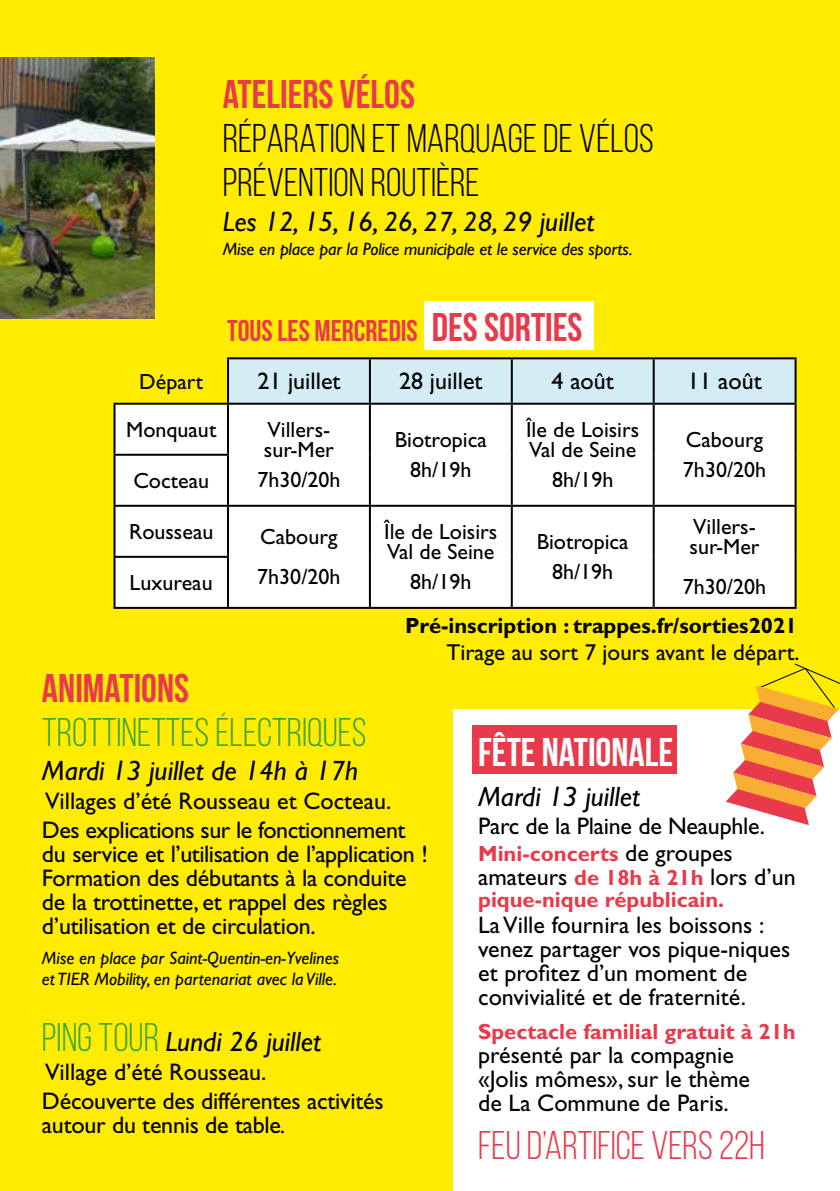
<style>
.page{position:relative;width:840px;height:1191px;background:#fff}
.page>*{position:absolute;margin:0;border:0;box-sizing:border-box;transform-origin:0 0}
.t1{font:40px/44px "Bebas Neue";color:#000}
.t2{font:700 40px "Bebas Neue";color:#e83a4b}
.t3{font:40px "Bebas Neue";color:#3fa535}
.t4{font:40px "Bebas Neue";color:#e83a4b}
.t5{font:700 40px "Bebas Neue";color:#fff}
.t6{font:30px "Bebas Neue";color:#e83a4b}
.t7{font:italic 28px "Gill Sans Std";color:#000}
.t8{font:24px/24px "Gill Sans Std";letter-spacing:-.01em;color:#000}
.t9{font:23px "Gill Sans Std";color:#000}
.t10{font:22px/20px "Gill Sans Std";color:#000}
.t11{font:700 22px "Gill Sans Std";color:#e83a4b}
.t12{font:700 22px "Gill Sans Std";color:#000}
.t13{font:italic 18px/21.6px "Gill Sans Std";color:#000}
.s1{font-weight:700;font-size:40px}
.s2{font-family:"Bebas Neue";font-style:normal;font-size:40px;color:#3fa535}
.s3{font-style:italic}
.s4{font-weight:400;font-size:24px;color:#000}
.s5{font-weight:700;font-size:22px;color:#e83a4b}
</style>
<div class="page">
<div style="left:0;top:0;width:839px;height:1191px;background:#ffec00"></div>
<div style="left:453px;top:709px;width:386px;height:482px;background:#fff"></div>
<img style="left:0;top:58px;width:154px;height:260px">
<div style="left:424px;top:301px;width:169px;height:49px;background:#fff"></div>
<div style="left:472px;top:725px;width:204px;height:48px;background:#e83a4b"></div>
<div style="left:229px;top:359px;width:565px;height:44px;background:#d4ecf4"></div>
<div style="left:115px;top:405px;width:679px;height:202px;background:#fff"></div>
<hr style="left:227px;top:357px;width:143px;height:2px;background:#000">
<hr style="left:227px;top:359px;width:2px;height:44px;background:#000">
<hr style="left:370px;top:357px;width:141px;height:2px;background:#000">
<hr style="left:369px;top:359px;width:2px;height:44px;background:#000">
<hr style="left:511px;top:357px;width:142px;height:2px;background:#000">
<hr style="left:510px;top:359px;width:2px;height:44px;background:#000">
<hr style="left:653px;top:357px;width:143px;height:2px;background:#000">
<hr style="left:652px;top:359px;width:2px;height:44px;background:#000">
<hr style="left:794px;top:359px;width:2px;height:44px;background:#000">
<hr style="left:113px;top:403px;width:115px;height:2px;background:#000">
<hr style="left:113px;top:405px;width:2px;height:49px;background:#000">
<hr style="left:228px;top:403px;width:142px;height:2px;background:#000">
<hr style="left:227px;top:405px;width:2px;height:49px;background:#000">
<hr style="left:370px;top:403px;width:141px;height:2px;background:#000">
<hr style="left:369px;top:405px;width:2px;height:50px;background:#000">
<hr style="left:511px;top:403px;width:142px;height:2px;background:#000">
<hr style="left:510px;top:405px;width:2px;height:50px;background:#000">
<hr style="left:653px;top:403px;width:143px;height:2px;background:#000">
<hr style="left:652px;top:405px;width:2px;height:50px;background:#000">
<hr style="left:794px;top:405px;width:2px;height:50px;background:#000">
<hr style="left:113px;top:454px;width:116px;height:2px;background:#000">
<hr style="left:113px;top:456px;width:2px;height:49px;background:#000">
<hr style="left:227px;top:456px;width:2px;height:49px;background:#000">
<hr style="left:369px;top:455px;width:2px;height:50px;background:#000">
<hr style="left:510px;top:455px;width:2px;height:50px;background:#000">
<hr style="left:652px;top:455px;width:2px;height:50px;background:#000">
<hr style="left:794px;top:455px;width:2px;height:50px;background:#000">
<hr style="left:113px;top:505px;width:115px;height:2px;background:#000">
<hr style="left:113px;top:507px;width:2px;height:49px;background:#000">
<hr style="left:228px;top:505px;width:142px;height:2px;background:#000">
<hr style="left:227px;top:507px;width:2px;height:49px;background:#000">
<hr style="left:370px;top:505px;width:141px;height:2px;background:#000">
<hr style="left:369px;top:507px;width:2px;height:50px;background:#000">
<hr style="left:511px;top:505px;width:142px;height:2px;background:#000">
<hr style="left:510px;top:507px;width:2px;height:50px;background:#000">
<hr style="left:653px;top:505px;width:143px;height:2px;background:#000">
<hr style="left:652px;top:507px;width:2px;height:50px;background:#000">
<hr style="left:794px;top:507px;width:2px;height:50px;background:#000">
<hr style="left:113px;top:556px;width:116px;height:2px;background:#000">
<hr style="left:113px;top:558px;width:2px;height:49px;background:#000">
<hr style="left:227px;top:558px;width:2px;height:49px;background:#000">
<hr style="left:369px;top:557px;width:2px;height:50px;background:#000">
<hr style="left:510px;top:557px;width:2px;height:50px;background:#000">
<hr style="left:652px;top:557px;width:2px;height:50px;background:#000">
<hr style="left:794px;top:557px;width:2px;height:50px;background:#000">
<hr style="left:113px;top:607px;width:115px;height:2px;background:#000">
<hr style="left:228px;top:607px;width:142px;height:2px;background:#000">
<hr style="left:370px;top:607px;width:141px;height:2px;background:#000">
<hr style="left:511px;top:607px;width:142px;height:2px;background:#000">
<hr style="left:653px;top:607px;width:143px;height:2px;background:#000">
<svg style="left:725px;top:663px;width:114px;height:162px"></svg>
<h1 class="t2" style="left:223px;top:73px;width:193px">ATELIERS VÉLOS</h1>
<h1 class="t1" style="left:223px;top:116px;width:432px">RÉPARATION ET MARQUAGE DE VÉLOS<br>PRÉVENTION ROUTIÈRE</h1>
<p class="t7" style="left:223px;top:205px;width:373px">Les 12, 15, 16, 26, 27, 28, 29 juillet</p>
<p class="t13" style="left:223px;top:238px;width:411px">Mise en place par la Police municipale et le service des sports.</p>
<p class="t6" style="left:227px;top:314px;width:357px">TOUS LES MERCREDIS <span class="s1">DES SORTIES</span></p>
<p class="t10" style="left:139px;top:371px;width:65px">Départ</p>
<p class="t8" style="left:257px;top:369px;width:85px">21 juillet</p>
<p class="t8" style="left:399px;top:369px;width:85px">28 juillet</p>
<p class="t8" style="left:551px;top:369px;width:64px">4 août</p>
<p class="t8" style="left:687px;top:369px;width:76px">11 août</p>
<p class="t10" style="left:126px;top:419px;width:92px">Monquaut</p>
<p class="t10" style="left:264px;top:420px;width:71px">Villers&shy;sur-Mer</p>
<p class="t10" style="left:257px;top:470px;width:85px">7h30/20h</p>
<p class="t10" style="left:526px;top:420px;width:115px">Île de Loisirs<br>Val de Seine</p>
<p class="t10" style="left:551px;top:470px;width:63px">8h/19h</p>
<p class="t10" style="left:682px;top:425px;width:85px;line-height:30px">Cabourg<br>7h30/20h</p>
<p class="t10" style="left:394px;top:425px;width:93px;line-height:30px;text-align:center">Biotropica<br>8h/19h</p>
<p class="t10" style="left:133px;top:470px;width:77px">Cocteau</p>
<p class="t10" style="left:129px;top:521px;width:86px">Rousseau</p>
<p class="t10" style="left:257px;top:517px;width:85px;line-height:40px">Cabourg<br>7h30/20h</p>
<p class="t10" style="left:384px;top:522px;width:115px">Île de Loisirs<br>Val de Seine</p>
<p class="t10" style="left:689px;top:517px;width:71px">Villers&shy;sur-Mer</p>
<p class="t10" style="left:536px;top:527px;width:93px;line-height:30px;text-align:center">Biotropica<br>8h/19h</p>
<p class="t10" style="left:410px;top:572px;width:63px">8h/19h</p>
<p class="t10" style="left:130px;top:572px;width:84px">Luxureau</p>
<p class="t10" style="left:682px;top:577px;width:85px">7h30/20h</p>
<p class="t12" style="left:405px;top:612px;width:393px">Pré-inscription : trappes.fr/sorties2021</p>
<p class="t9" style="left:446px;top:639px;width:354px">Tirage au sort 7 jours avant le départ.</p>
<h1 class="t2" style="left:42px;top:666px;width:149px">ANIMATIONS</h1>
<h1 class="t3" style="left:42px;top:711px;width:326px">TROTTINETTES ÉLECTRIQUES</h1>
<p class="t7" style="left:42px;top:754px;width:317px">Mardi 13 juillet de 14h à 17h</p>
<p class="t8" style="left:42px;top:786px;width:365px;line-height:28.8px">Villages d’été Rousseau et Cocteau.<br>Des explications sur le fonctionnement</p>
<p class="t8" style="left:42px;top:841px;width:387px">du service et l’utilisation de l’application !<br>Formation des débutants à la conduite de la trottinette, et rappel des règles d’utilisation et de circulation.</p>
<p class="t13" style="left:42px;top:947px;width:298px">Mise en place par Saint-Quentin-en-Yvelines et TIER Mobility, en partenariat avec la Ville.</p>
<p class="t7" style="left:42px;top:1025px;width:280px"><span class="s2">PING TOUR</span> Lundi 26 juillet</p>
<p class="t8" style="left:42px;top:1057px;width:343px;line-height:28.8px">Village d’été Rousseau.<br>Découverte des différentes activités</p>
<p class="t8" style="left:42px;top:1112px;width:245px">autour du tennis de table<span class="s3">.</span></p>
<h1 class="t5" style="left:478px;top:730px;width:196px">FÊTE NATIONALE</h1>
<p class="t7" style="left:478px;top:780px;width:163px">Mardi 13 juillet</p>
<p class="t8" style="left:478px;top:814px;width:288px">Parc de la Plaine de Neauphle.</p>
<p class="t11" style="left:478px;top:840px;width:256px">Mini-concerts <span class="s4">de groupes</span></p>
<p class="t8" style="left:478px;top:865px;width:319px">amateurs <span class="s5">de 18h à 21h</span> lors d’un</p>
<p class="t11" style="left:478px;top:886px;width:247px">pique-nique républicain.</p>
<p class="t8" style="left:478px;top:913px;width:313px">La Ville fournira les boissons : venez partager vos pique-niques et profitez d’un moment de convivialité et de fraternité.</p>
<p class="t11" style="left:478px;top:1018px;width:319px">Spectacle familial gratuit à 21h</p>
<p class="t8" style="left:478px;top:1043px;width:273px">présenté par la compagnie «Jolis mômes», sur le thème de La Commune de Paris.</p>
<h1 class="t4" style="left:478px;top:1123px;width:288px">FEU D’ARTIFICE VERS 22H</h1>
</div>
